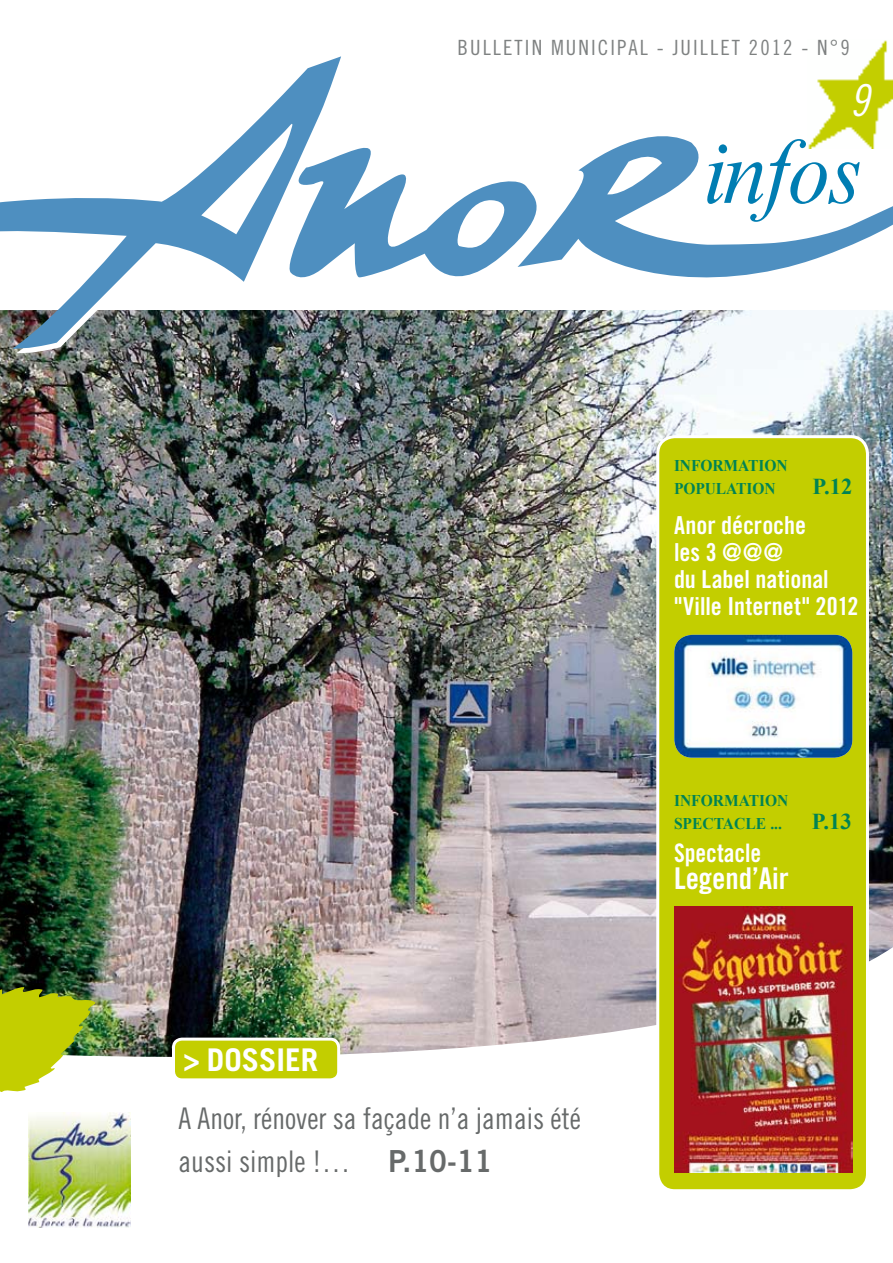
<style>
.page{position:relative;width:893px;height:1263px;background:#fff}
.page>*{position:absolute;margin:0;border:0;box-sizing:border-box;transform-origin:0 0}
.t1{font:43.95px "Trade Gothic Cond Eighteen Obl";color:#fff}
.t2{font:700 31.35px "Trade Gothic";color:#fff}
.t3{font:30.45px "Trade Gothic Bold Two";color:#676a6a;scale:.96 1}
.t4{font:30px "Trade Gothic Bold Cond Twenty";color:#fff}
.t5{font:29.85px/43.2px "Trade Gothic Cond Eighteen";color:#676a6a;scale:.96 1}
.t6{font:25.5px "Trade Gothic Bold Cond Twenty";color:#fff;scale:.95 1}
.t7{font:24.75px/27px "Trade Gothic Bold Cond Twenty";color:#fff}
.t8{font:700 22.65px "Times New Roman";color:#008353}
.t9{font:21px "Trade Gothic Cond Eighteen";letter-spacing:.1em;color:#7e8181}
.t10{font:700 16.35px/22.6px "Times New Roman";letter-spacing:-.005em;color:#008353;scale:.95 1}
.s1{font-size:30.75px}
</style>
<div class="page">
<img style="left:0;top:310px;width:893px;height:624px">
<img style="left:0;top:934px;width:893px;height:123px">
<div style="left:658px;top:437px;width:209px;height:754px;background:#c3ce00;border-radius:17px"></div>
<div style="left:656px;top:435px;width:213px;height:757px;border:3px solid #fff;border-radius:17px"></div>
<svg style="left:28px;top:1112px;width:103px;height:115px"></svg>
<img style="left:29px;top:1113px;width:101px;height:115px">
<img style="left:0;top:310px;width:345px;height:45px">
<svg style="left:0;top:56px;width:341px;height:294px"></svg>
<svg style="left:282px;top:145px;width:236px;height:162px"></svg>
<svg style="left:518px;top:136px;width:375px;height:142px"></svg>
<svg style="left:707px;top:139px;width:153px;height:83px"></svg>
<div style="left:173px;top:1039px;width:166px;height:41px;background:#c3ce00;border-radius:9px"></div>
<div style="left:172px;top:1037px;width:168px;height:44px;border:3px solid #fff;border-radius:9px"></div>
<img style="left:808px;top:40px;width:85px;height:109px">
<img style="left:0;top:987px;width:96px;height:105px">
<img style="left:674px;top:906px;width:178px;height:267px">
<img style="left:674px;top:635px;width:178px;height:123px">
<p class="t9" style="left:457px;top:35px;width:394px">BULLETIN MUNICIPAL - JUILLET 2012 - N°9</p>
<h1 class="t1" style="left:849px;top:74px;width:21px">9</h1>
<p class="t10" style="left:674px;top:454px;width:121px">INFORMATION<br>POPULATION</p>
<p class="t8" style="left:812px;top:473px;width:42px">P.12</p>
<p class="t7" style="left:674px;top:511px;width:186px">Anor décroche<br>les 3 @@@<br>du Label national "Ville Internet" 2012</p>
<p class="t2" style="left:184px;top:1040px;width:136px"><span class="s1">&gt;</span> DOSSIER</p>
<p class="t5" style="left:179px;top:1096px;width:420px">A Anor, rénover sa façade n’a jamais été aussi simple !…</p>
<p class="t3" style="left:388px;top:1142px;width:110px">P.10-11</p>
<p class="t10" style="left:674px;top:789px;width:122px">INFORMATION<br>SPECTACLE ...</p>
<p class="t6" style="left:674px;top:837px;width:94px">Spectacle</p>
<p class="t4" style="left:674px;top:860px;width:116px">Legend’Air</p>
<p class="t8" style="left:812px;top:808px;width:42px">P.13</p>
</div>
